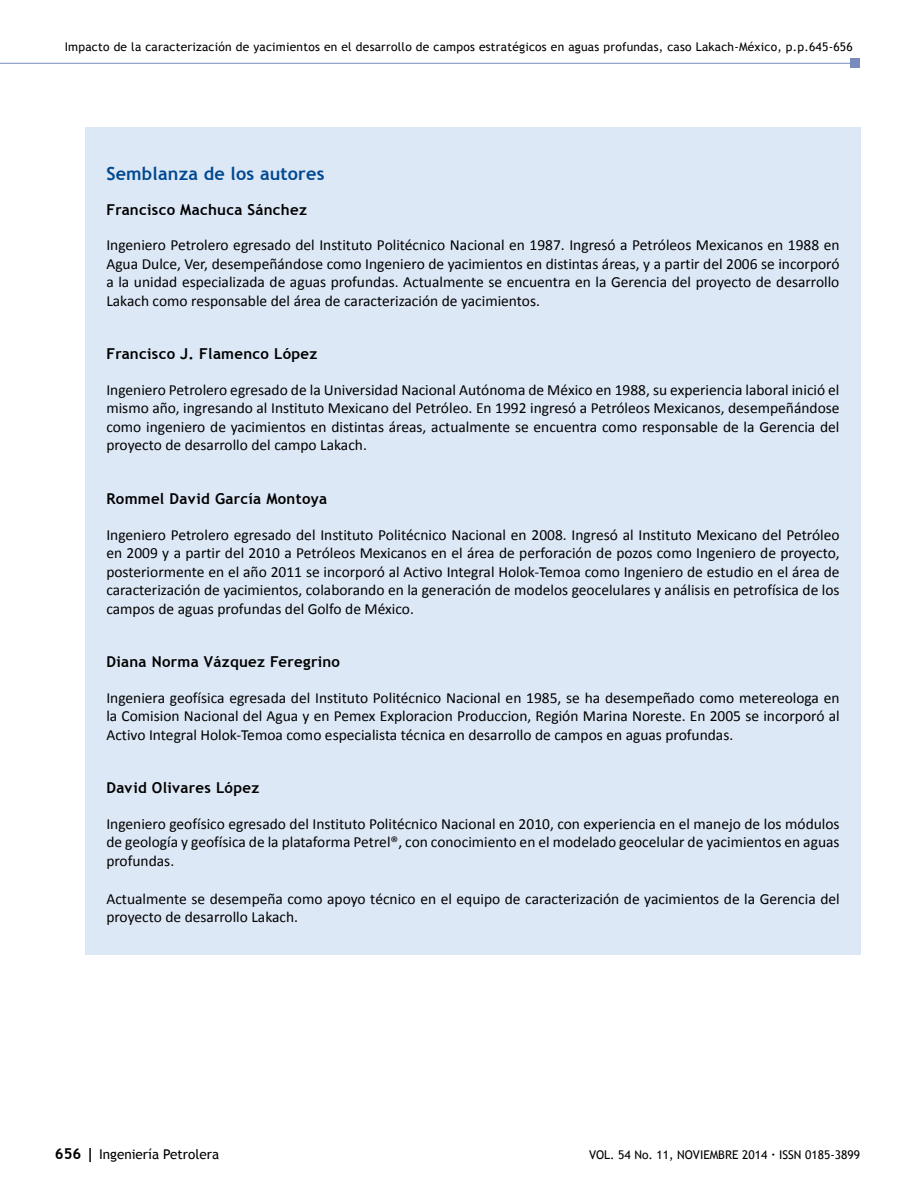
<style>
.page{position:relative;width:915px;height:1191px;background:#fff}
.page>*{position:absolute;margin:0;border:0;box-sizing:border-box;transform-origin:0 0}
.t1{font:700 18px "Trebuchet MS";letter-spacing:.01em;color:#004990}
.t2{font:15.45px/18.6px "Calibri";color:#000;text-align:justify}
.t3{font:700 15px "Trebuchet MS";letter-spacing:.02em;color:#000}
.t4{font:13.5px "Trebuchet MS";color:#000}
.t5{font:12px "Trebuchet MS";letter-spacing:.02em;color:#000}
.t6{font:12px "Trebuchet MS";color:#000}
.s1{font-weight:700;font-size:15px}
.s2{font-weight:700}
</style>
<div class="page">
<hr style="left:0;top:63px;width:854px;height:1px;background:#788bbc">
<div style="left:850px;top:59px;width:9px;height:9px;background:#788bbc"></div>
<div style="left:85px;top:128px;width:775px;height:827px;background:#dde8f6"></div>
<p class="t5" style="left:65px;top:39px;width:789px">Impacto de la caracterización de yacimientos en el desarrollo de campos estratégicos en aguas profundas, caso Lakach-México, p.p.645-656</p>
<p class="t1" style="left:106px;top:162px;width:219px">Semblanza de los autores</p>
<p class="t3" style="left:106px;top:200px;width:202px">Francisco Machuca Sánchez</p>
<p class="t2" style="left:106px;top:236px;width:734px">Ingeniero Petrolero egresado del Instituto Politécnico Nacional en 1987. Ingresó a Petróleos Mexicanos en 1988 en Agua Dulce, Ver, desempeñándose como Ingeniero de yacimientos en distintas áreas, y a partir del 2006 se incorporó a la unidad especializada de aguas profundas. Actualmente se encuentra en la Gerencia del proyecto de desarrollo Lakach como responsable del área de caracterización de yacimientos.</p>
<p class="t3" style="left:106px;top:344px;width:212px">Francisco J. Flamenco López</p>
<p class="t2" style="left:106px;top:380px;width:734px">Ingeniero Petrolero egresado de la Universidad Nacional Autónoma de México en 1988, su experiencia laboral inició el mismo año, ingresando al Instituto Mexicano del Petróleo. En 1992 ingresó a Petróleos Mexicanos, desempeñándose como ingeniero de yacimientos en distintas áreas, actualmente se encuentra como responsable de la Gerencia del proyecto de desarrollo del campo Lakach.</p>
<p class="t3" style="left:106px;top:489px;width:222px">Rommel David García Montoya</p>
<p class="t2" style="left:106px;top:525px;width:734px">Ingeniero Petrolero egresado del Instituto Politécnico Nacional en 2008. Ingresó al Instituto Mexicano del Petróleo en 2009 y a partir del 2010 a Petróleos Mexicanos en el área de perforación de pozos como Ingeniero de proyecto, posteriormente en el año 2011 se incorporó al Activo Integral Holok-Temoa como Ingeniero de estudio en el área de caracterización de yacimientos, colaborando en la generación de modelos geocelulares y análisis en petrofísica de los campos de aguas profundas del Golfo de México.</p>
<p class="t3" style="left:106px;top:652px;width:235px">Diana Norma Vázquez Feregrino</p>
<p class="t2" style="left:106px;top:688px;width:734px">Ingeniera geofísica egresada del Instituto Politécnico Nacional en 1985, se ha desempeñado como metereologa en la Comision Nacional del Agua y en Pemex Exploracion Produccion, Región Marina Noreste. En 2005 se incorporó al Activo Integral Holok-Temoa como especialista técnica en desarrollo de campos en aguas profundas.</p>
<p class="t3" style="left:106px;top:778px;width:154px">David Olivares López</p>
<p class="t2" style="left:106px;top:814px;width:734px">Ingeniero geofísico egresado del Instituto Politécnico Nacional en 2010, con experiencia en el manejo de los módulos de geología y geofísica de la plataforma Petrel®, con conocimiento en el modelado geocelular de yacimientos en aguas profundas.</p>
<p class="t2" style="left:106px;top:889px;width:734px">Actualmente se desempeña como apoyo técnico en el equipo de caracterización de yacimientos de la Gerencia del proyecto de desarrollo Lakach.</p>
<p class="t4" style="left:55px;top:1146px;width:166px"><span class="s1">656 |</span> Ingeniería Petrolera</p>
<p class="t6" style="left:588px;top:1147px;width:272px">VOL. 54 No. 11, NOVIEMBRE 2014 <span class="s2">·</span> ISSN 0185-3899</p>
</div>
